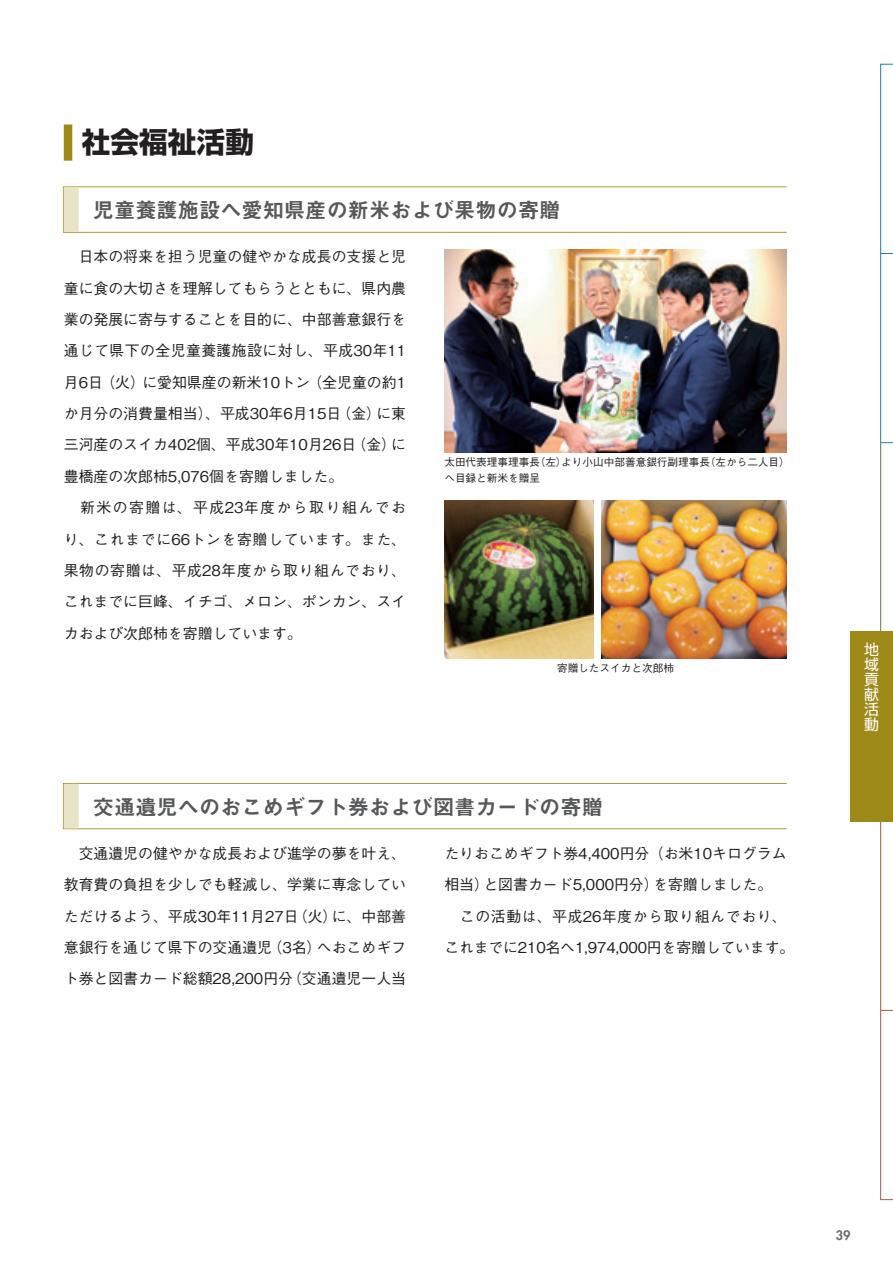
<style>
.page{position:relative;width:893px;height:1263px;background:#fff}
.page>*{position:absolute;margin:0;border:0;box-sizing:border-box;transform-origin:0 0}
.t1{font:700 28.65px "Shin Go Pro";color:#231f20}
.t2{font:21.3px "Midashi Go Pro MB31";color:#57585a}
.t3{font:500 14.85px/31.3px "Gothic BBB Pro";color:#231f20}
.t4{font:14.85px/14.9px "Shin Go Pro";color:#fff;text-align:justify}
.t5{font:800 12.75px "Futura";color:#6c6d70}
.t6{font:500 10.65px/15.9px "Gothic BBB Pro";color:#231f20}
</style>
<div class="page">
<svg style="left:880px;top:64px;width:13px;height:1136px"></svg>
<div style="left:850px;top:631px;width:43px;height:190px;background:#9e8a19"></div>
<div style="left:64px;top:125px;width:8px;height:36px;background:#9e8a19"></div>
<svg style="left:63px;top:783px;width:724px;height:46px"></svg>
<div style="left:64px;top:784px;width:727px;height:44px;background:#fff"></div>
<div style="left:64px;top:784px;width:15px;height:44px;background:#eae4c7"></div>
<svg style="left:63px;top:186px;width:724px;height:47px"></svg>
<div style="left:64px;top:187px;width:727px;height:45px;background:#fff"></div>
<div style="left:64px;top:187px;width:15px;height:45px;background:#eae4c7"></div>
<img style="left:444px;top:249px;width:343px;height:203px">
<img style="left:602px;top:501px;width:185px;height:157px">
<img style="left:444px;top:501px;width:149px;height:157px">
<h1 class="t1" style="left:82px;top:119px;width:174px">社会福祉活動</h1>
<h2 class="t2" style="left:93px;top:193px;width:469px">児童養護施設へ愛知県産の新米および果物の寄贈</h2>
<p class="t3" style="left:64px;top:239px;width:344px;text-indent:15px">日本の将来を担う児童の健やかな成長の支援と児童に食の大切さを理解してもらうとともに、県内農業の発展に寄与することを目的に、中部善意銀行を通じて県下の全児童養護施設に対し、平成30年11月6日（火）に愛知県産の新米10トン（全児童の約1か月分の消費量相当）、平成30年6月15日（金）に東三河産のスイカ402個、平成30年10月26日（金）に豊橋産の次郎柿5,076個を寄贈しました。<br>　新米の寄贈は、平成23年度から取り組んでおり、これまでに66トンを寄贈しています。また、果物の寄贈は、平成28年度から取り組んでおり、これまでに巨峰、イチゴ、メロン、ポンカン、スイカおよび次郎柿を寄贈しています。</p>
<p class="t6" style="left:444px;top:453px;width:347px">太田代表理事理事長（左）より小山中部善意銀行副理事長（左から二人目）へ目録と新米を贈呈</p>
<p class="t6" style="left:557px;top:658px;width:118px">寄贈したスイカと次郎柿</p>
<h2 class="t2" style="left:93px;top:790px;width:512px">交通遺児へのおこめギフト券および図書カードの寄贈</h2>
<p class="t3" style="left:64px;top:836px;width:344px;text-align:justify;text-indent:15px">交通遺児の健やかな成長および進学の夢を叶え、教育費の負担を少しでも軽減し、学業に専念していただけるよう、平成30年11月27日（火）に、中部善意銀行を通じて県下の交通遺児（3名）へおこめギフト券と図書カード総額28,200円分（交通遺児一人当</p>
<p class="t3" style="left:444px;top:836px;width:351px">たりおこめギフト券4,400円分（お米10キログラム相当）と図書カード5,000円分）を寄贈しました。<br>　この活動は、平成26年度から取り組んでおり、これまでに210名へ1,974,000円を寄贈しています。</p>
<p class="t4" style="left:864px;top:640px;width:16px">地地地地地地</p>
<p class="t5" style="left:836px;top:1227px;width:16px">39</p>
</div>
